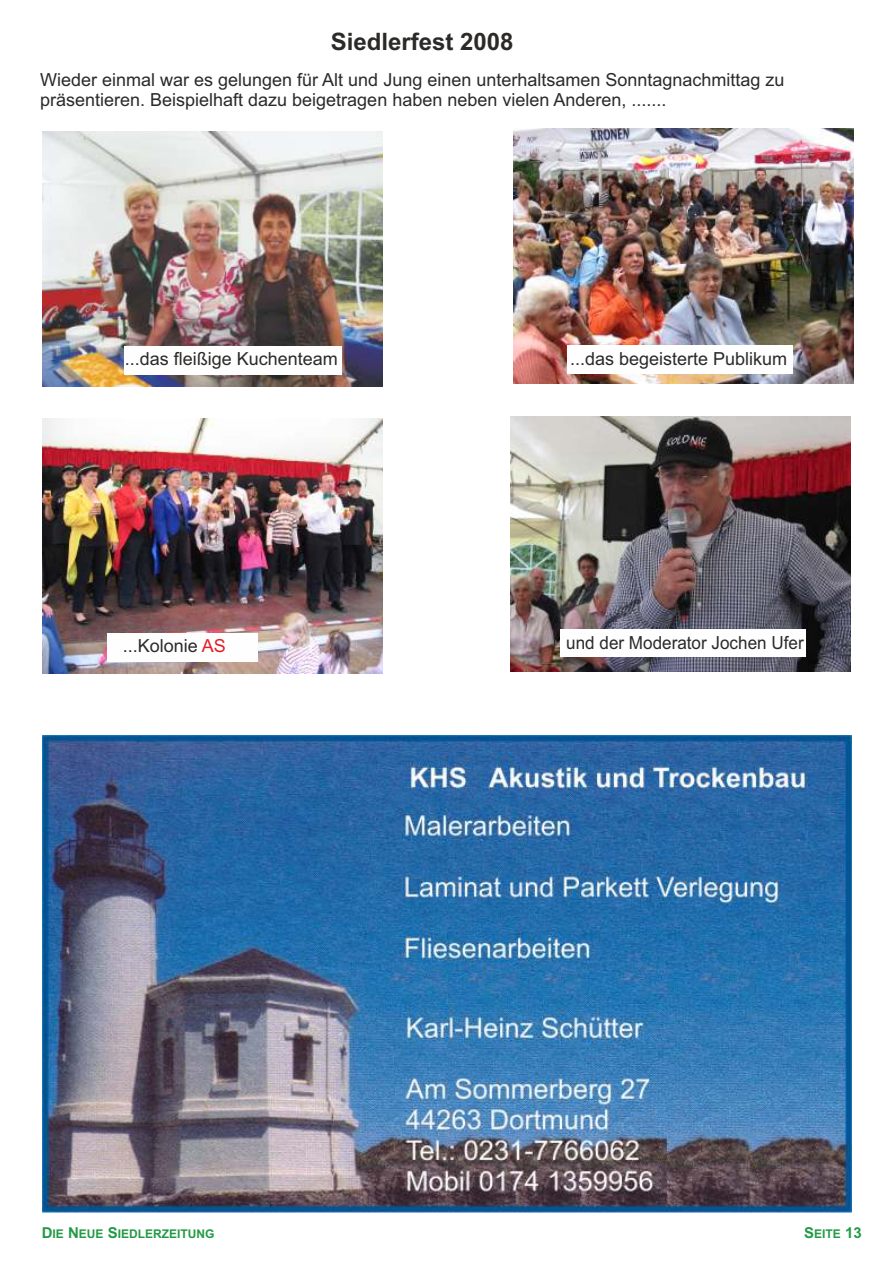
<style>
.page{position:relative;width:893px;height:1263px;background:#fff}
.page>*{position:absolute;margin:0;border:0;box-sizing:border-box;transform-origin:0 0}
.t1{font:700 24px "Arial";color:#2b2a29}
.t2{font:18px/20.1px "Arial";color:#2b2a29}
.t3{font:18px "Arial";color:#2b2a29;scale:.95 1}
.t4{font:700 12px "Arial";color:#239946}
.s1{color:#e31e24}
.s2{font-size:15px}
</style>
<div class="page">
<img style="left:43px;top:736px;width:808px;height:476px">
<img style="left:513px;top:128px;width:340px;height:256px">
<img style="left:43px;top:131px;width:340px;height:256px">
<div style="left:124px;top:347px;width:218px;height:28px;background:#fefefe"></div>
<div style="left:567px;top:346px;width:225px;height:28px;background:#fefefe"></div>
<img style="left:510px;top:416px;width:340px;height:255px">
<div style="left:560px;top:629px;width:245px;height:28px;background:#fefefe"></div>
<img style="left:43px;top:418px;width:340px;height:255px">
<div style="left:107px;top:633px;width:151px;height:28px;background:#fefefe"></div>
<h1 class="t1" style="left:331px;top:33px;width:184px">Siedlerfest 2008</h1>
<p class="t2" style="left:40px;top:71px;width:746px">Wieder einmal war es gelungen für Alt und Jung einen unterhaltsamen Sonntagnachmittag zu präsentieren. Beispielhaft dazu beigetragen haben neben vielen Anderen, .......</p>
<p class="t2" style="left:125px;top:350px;width:215px">...das fleißige Kuchenteam</p>
<p class="t2" style="left:570px;top:351px;width:219px">...das begeisterte Publikum</p>
<p class="t2" style="left:123px;top:637px;width:105px">...Kolonie <span class="s1">AS</span></p>
<p class="t3" style="left:566px;top:636px;width:251px">und der Moderator Jochen Ufer</p>
<p class="t4" style="left:42px;top:1229px;width:174px"><span class="s2">D</span>IE <span class="s2">N</span>EUE <span class="s2">S</span>IEDLERZEITUNG</p>
<p class="t4" style="left:804px;top:1229px;width:59px"><span class="s2">S</span>EITE <span class="s2">13</span></p>
</div>
